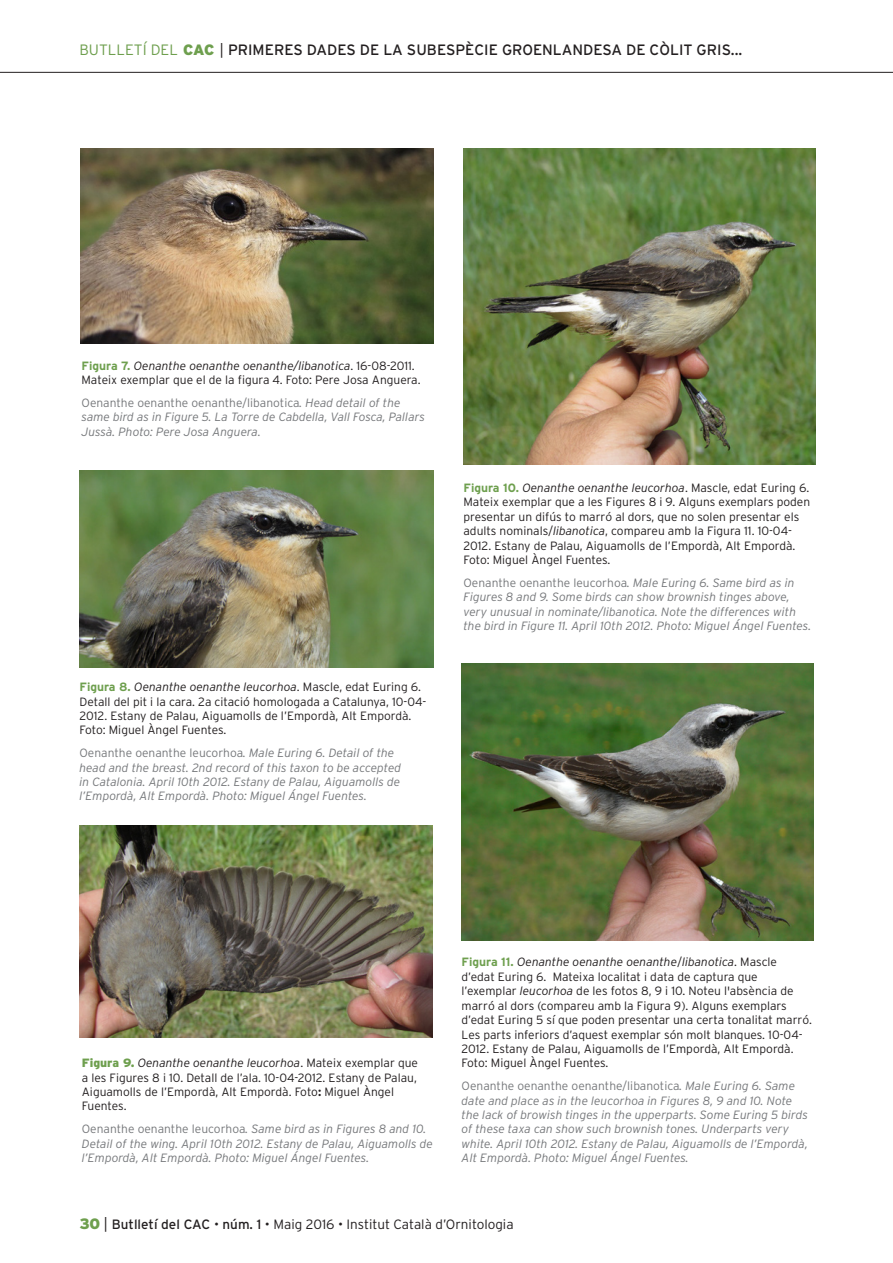
<style>
.page{position:relative;width:893px;height:1263px;background:#fff}
.page>*{position:absolute;margin:0;border:0;box-sizing:border-box;transform-origin:0 0}
.t1{font:15px "Interstate";color:#231f20}
.t2{font:300 13.5px "Interstate";color:#231f20}
.Peu_figura_taula{font:300 12px/14.4px "Interstate";color:#231f20}
.Peu_foto_eng{font:italic 300 12px/14.4px "Interstate";color:#76787b}
.s1{font-weight:300;color:#6e9f4e}
.s2{font-weight:900;color:#6e9f4e}
.s3{font-weight:300}
.s4{font-weight:700;color:#6e9f4e}
.s5{font-style:italic}
.s6{font-style:normal}
.s7{font-weight:700}
.s8{font-weight:900;font-size:15px;color:#6e9f4e}
.s9{font-size:15px}
.s10{font-weight:400}
</style>
<div class="page">
<hr style="left:0;top:72px;width:893px;height:1px;background:#231f20">
<img style="left:463px;top:149px;width:353px;height:315px">
<img style="left:461px;top:663px;width:352px;height:277px">
<img style="left:81px;top:149px;width:352px;height:195px">
<img style="left:80px;top:471px;width:353px;height:196px">
<img style="left:80px;top:825px;width:352px;height:212px">
<p class="t1" style="left:80px;top:41px;width:664px"><span class="s1">BUTLLETÍ DEL</span> <span class="s2">CAC</span> <span class="s3">|</span> PRIMERES DADES DE LA SUBESPÈCIE GROENLANDESA DE CÒLIT GRIS...</p>
<p class="Peu_figura_taula" style="left:82px;top:358px;width:341px"><span class="s4">Figura 7.</span> <span class="s5">Oenanthe oenanthe oenanthe/libanotica</span>. 16-08-2011.<br>Mateix exemplar que el de la figura 4. Foto: Pere Josa Anguera.</p>
<p class="Peu_foto_eng" style="left:82px;top:395px;width:345px"><span class="s6">Oenanthe oenanthe oenanthe/libanotica</span>. Head detail of the same bird as in Figure 5. La Torre de Cabdella, Vall Fosca, Pallars<br>Jussà. Photo: Pere Josa Anguera.</p>
<p class="Peu_figura_taula" style="left:80px;top:680px;width:348px"><span class="s4">Figura 8.</span> <span class="s5">Oenanthe oenanthe leucorhoa</span>. Mascle, edat Euring 6.<br>Detall del pit i la cara. 2a citació homologada a Catalunya, 10-04- 2012. Estany de Palau, Aiguamolls de l’Empordà, Alt Empordà.<br>Foto: Miguel Àngel Fuentes.</p>
<p class="Peu_foto_eng" style="left:80px;top:746px;width:323px"><span class="s6">Oenanthe oenanthe leucorhoa</span>. Male Euring 6. Detail of the head and the breast. 2nd record of this taxon to be accepted in Catalonia. April 10th 2012. Estany de Palau, Aiguamolls de l’Empordà, Alt Empordà. Photo: Miguel Ángel Fuentes.</p>
<p class="Peu_figura_taula" style="left:463px;top:480px;width:348px"><span class="s4">Figura 10.</span> <span class="s5">Oenanthe oenanthe leucorhoa</span>. Mascle, edat Euring 6.<br>Mateix exemplar que a les Figures 8 i 9. Alguns exemplars poden presentar un difús to marró al dors, que no solen presentar els adults nominals/<span class="s5">libanotica</span>, compareu amb la Figura 11. 10-04- 2012. Estany de Palau, Aiguamolls de l’Empordà, Alt Empordà.<br>Foto: Miguel Àngel Fuentes.</p>
<p class="Peu_foto_eng" style="left:463px;top:575px;width:349px"><span class="s6">Oenanthe oenanthe leucorhoa</span>. Male Euring 6. Same bird as in Figures 8 and 9. Some birds can show brownish tinges above, very unusual in nominate/libanotica. Note the differences with the bird in Figure 11. April 10th 2012. Photo: Miguel Ángel Fuentes.</p>
<p class="Peu_figura_taula" style="left:82px;top:1056px;width:338px"><span class="s2">Figura 9.</span> <span class="s5">Oenanthe oenanthe leucorhoa</span>. Mateix exemplar que a les Figures 8 i 10. Detall de l’ala. 10-04-2012. Estany de Palau, Aiguamolls de l’Empordà, Alt Empordà. Foto<span class="s7">:</span> Miguel Àngel Fuentes.</p>
<p class="Peu_foto_eng" style="left:82px;top:1122px;width:353px"><span class="s6">Oenanthe oenanthe leucorhoa</span>. Same bird as in Figures 8 and 10.<br>Detail of the wing. April 10th 2012. Estany de Palau, Aiguamolls de l’Empordà, Alt Empordà. Photo: Miguel Ángel Fuentes.</p>
<p class="Peu_figura_taula" style="left:462px;top:955px;width:352px"><span class="s4">Figura 11.</span> <span class="s5">Oenanthe oenanthe oenanthe</span>/<span class="s5">libanotica</span>. Mascle d’edat Euring 6. Mateixa localitat i data de captura que l’exemplar <span class="s5">leucorhoa</span> de les fotos 8, 9 i 10. Noteu l'absència de marró al dors (compareu amb la Figura 9). Alguns exemplars d’edat Euring 5 sí que poden presentar una certa tonalitat marró.<br>Les parts inferiors d’aquest exemplar són molt blanques. 10-04- 2012. Estany de Palau, Aiguamolls de l’Empordà, Alt Empordà.<br>Foto: Miguel Àngel Fuentes.</p>
<p class="Peu_foto_eng" style="left:462px;top:1079px;width:348px"><span class="s6">Oenanthe oenanthe oenanthe/libanotica</span>. Male Euring 6. Same date and place as in the leucorhoa in Figures 8, 9 and 10. Note the lack of browish tinges in the upperparts. Some Euring 5 birds of these taxa can show such brownish tones. Underparts very white. April 10th 2012. Estany de Palau, Aiguamolls de l’Empordà, Alt Empordà. Photo: Miguel Ángel Fuentes.</p>
<p class="t2" style="left:80px;top:1216px;width:436px"><span class="s8">30</span> <span class="s9">|</span> <span class="s10">Butlletí del CAC</span> • <span class="s10">núm. 1</span> • Maig 2016 • Institut Català d’Ornitologia</p>
</div>
